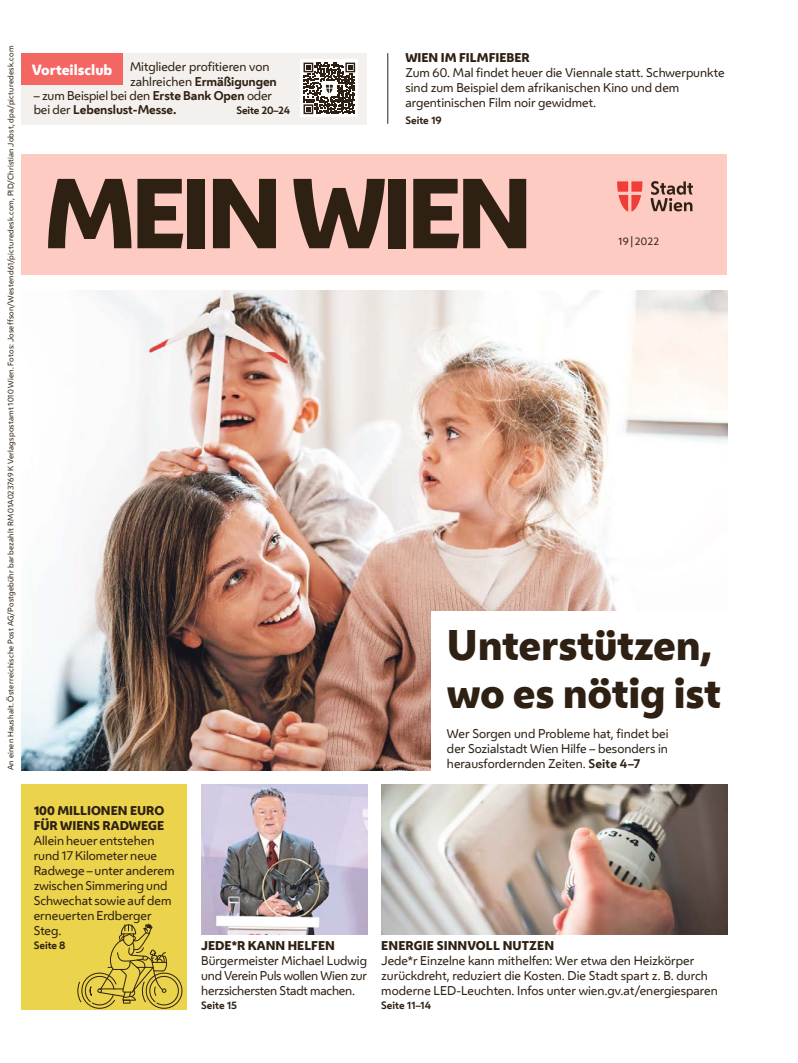
<style>
.page{position:relative;width:798px;height:1063px;background:#fff}
.page>*{position:absolute;margin:0;border:0;box-sizing:border-box;transform-origin:0 0}
.HL_Header_36pt{font:800 92.5px "Wiener Melange";letter-spacing:-.055em;color:#2e2113}
.HL_Header_32pt{font:800 40px/48px "Wiener Melange";letter-spacing:-.005em;color:#2e2113}
.t1{font:800 13.88px "Wiener Melange";color:#fff}
.Bildgeschichte_FT_Bildgeschichte{font:11.88px/15px "Wiener Melange";color:#2e2113}
.Spalte_Infobox_Spalte_FT{font:11.88px/15px "Wiener Melange";color:#2e2113}
.FT_FT{font:11.88px/15px "Wiener Melange";color:#2e2113;text-align:justify}
.Spalte_Infobox_Spalte_Header_UeZ{font:11.88px/15px "Wiener Melange";letter-spacing:-.02em;color:#2e2113}
.Spalte_Infobox_Spalte_Header{font:800 11.88px/15px "Wiener Melange";color:#2e2113}
.Spalte_Infobox_Spalte_Header-2{font:700 11.88px/14.2px "Wiener Melange";letter-spacing:-.01em;color:#2e2113}
.Spalte_Infobox_Spalte_Header-3{font:11.88px/14.2px "Wiener Melange";color:#2e2113}
.Spalte_Infobox_Seitenverweis{font:700 10px "Wiener Melange";color:#2e2113}
.Spalte_Infobox_Spalte_Header-4{font:700 10px "Wiener Melange";letter-spacing:-.01em;color:#2e2113}
.Spalte_Infobox_Spalte_Header_UeZ-2{font:10px "Wiener Melange";letter-spacing:.025em;color:#2e2113}
.t2{font:7.5px "Wiener Melange";letter-spacing:.02em;color:#2e2113}
.s1{font-weight:700}
.s2{font-weight:400}
.s3{font-weight:800}
</style>
<div class="page">
<div style="left:21px;top:155px;width:706px;height:120px;background:#fecbc3"></div>
<svg style="left:617px;top:181px;width:25px;height:31px"></svg>
<svg style="left:650px;top:181px;width:43px;height:30px"></svg>
<img style="left:21px;top:291px;width:705px;height:480px">
<hr style="left:387px;top:53px;width:1px;height:71px;background:#2e2113">
<div style="left:21px;top:53px;width:346px;height:72px;background:#f4f0ed"></div>
<div style="left:300px;top:60px;width:58px;height:57px;background:#fff"></div>
<svg style="left:303px;top:63px;width:52px;height:51px"></svg>
<div style="left:21px;top:53px;width:102px;height:32px;background:#f46661"></div>
<img style="left:381px;top:785px;width:345px;height:150px">
<img style="left:201px;top:785px;width:166px;height:150px">
<div style="left:21px;top:785px;width:166px;height:225px;background:#ebd34b"></div>
<div style="left:431px;top:611px;width:311px;height:161px;background:#fff"></div>
<svg style="left:77px;top:924px;width:106px;height:85px"></svg>
<p class="t2" style="left:5px;top:770px;width:726px;rotate:-90deg">An einen Haushalt. Österreichische Post AG/Postgebühr bar bezahlt RM 01A023769 K Verlagspostamt 1010 Wien. Fotos: Joseffson/Westend61/picturedesk.com, PID/Christian Jobst, dpa/picturedesk.com</p>
<h1 class="Spalte_Infobox_Spalte_Header" style="left:405px;top:51px;width:126px">WIEN IM FILMFIEBER</h1>
<h1 class="Spalte_Infobox_Spalte_Header-3" style="left:130px;top:59px;width:148px">Mitglieder profitieren von zahlreichen <span class="s1">Ermäßigungen</span></h1>
<h1 class="Spalte_Infobox_Spalte_Header-2" style="left:34px;top:87px;width:240px"><span class="s2">– zum Beispiel bei den</span> Erste Bank Open <span class="s2">oder bei der</span> Lebenslust-Messe.</h1>
<p class="t1" style="left:32px;top:60px;width:82px">Vorteilsclub</p>
<p class="Spalte_Infobox_Spalte_FT" style="left:405px;top:65px;width:320px">Zum 60. Mal findet heuer die Viennale statt. Schwerpunkte sind zum Beispiel dem afrikanischen Kino und dem argentinischen Film noir gewidmet.</p>
<p class="Spalte_Infobox_Seitenverweis" style="left:405px;top:112px;width:38px">Seite 19</p>
<h1 class="Spalte_Infobox_Spalte_Header-4" style="left:236px;top:102px;width:55px">Seite 20–24</h1>
<h1 class="HL_Header_36pt" style="left:43px;top:150px;width:490px">MEIN WIEN</h1>
<h1 class="Spalte_Infobox_Spalte_Header_UeZ-2" style="left:618px;top:233px;width:42px">19 | 2022</h1>
<h1 class="HL_Header_32pt" style="left:447px;top:621px;width:275px">Unterstützen, wo es nötig ist</h1>
<p class="FT_FT" style="left:447px;top:726px;width:223px">Wer Sorgen und Probleme hat, findet bei der Sozialstadt Wien Hilfe – besonders in herausfordernden Zeiten. <span class="s1">Seite 4–7</span></p>
<h1 class="Spalte_Infobox_Spalte_Header" style="left:34px;top:803px;width:132px">100 MILLIONEN EURO<br>FÜR WIENS RADWEGE</h1>
<p class="Bildgeschichte_FT_Bildgeschichte" style="left:34px;top:832px;width:142px">Allein heuer entstehen rund 17 Kilometer neue<br>Radwege – unter anderem zwischen Simmering und<br>Schwechat sowie auf dem erneuerten Erdberger<br>Steg.</p>
<p class="Spalte_Infobox_Seitenverweis" style="left:34px;top:937px;width:33px">Seite 8</p>
<h1 class="Spalte_Infobox_Spalte_Header_UeZ" style="left:201px;top:937px;width:167px"><span class="s3">JEDE*R KANN HELFEN<br></span>Bürgermeister Michael Ludwig und Verein Puls wollen Wien zur herzsichersten Stadt machen.</h1>
<p class="Spalte_Infobox_Seitenverweis" style="left:201px;top:997px;width:37px">Seite 15</p>
<h1 class="Spalte_Infobox_Spalte_Header" style="left:381px;top:938px;width:174px">ENERGIE SINNVOLL NUTZEN</h1>
<p class="Bildgeschichte_FT_Bildgeschichte" style="left:381px;top:952px;width:338px">Jede*r Einzelne kann mithelfen: Wer etwa den Heizkörper zurückdreht, reduziert die Kosten. Die Stadt spart z. B. durch moderne LED-Leuchten. Infos unter wien.gv.at/energiesparen</p>
<p class="Spalte_Infobox_Seitenverweis" style="left:381px;top:997px;width:51px">Seite 11–14</p>
</div>
